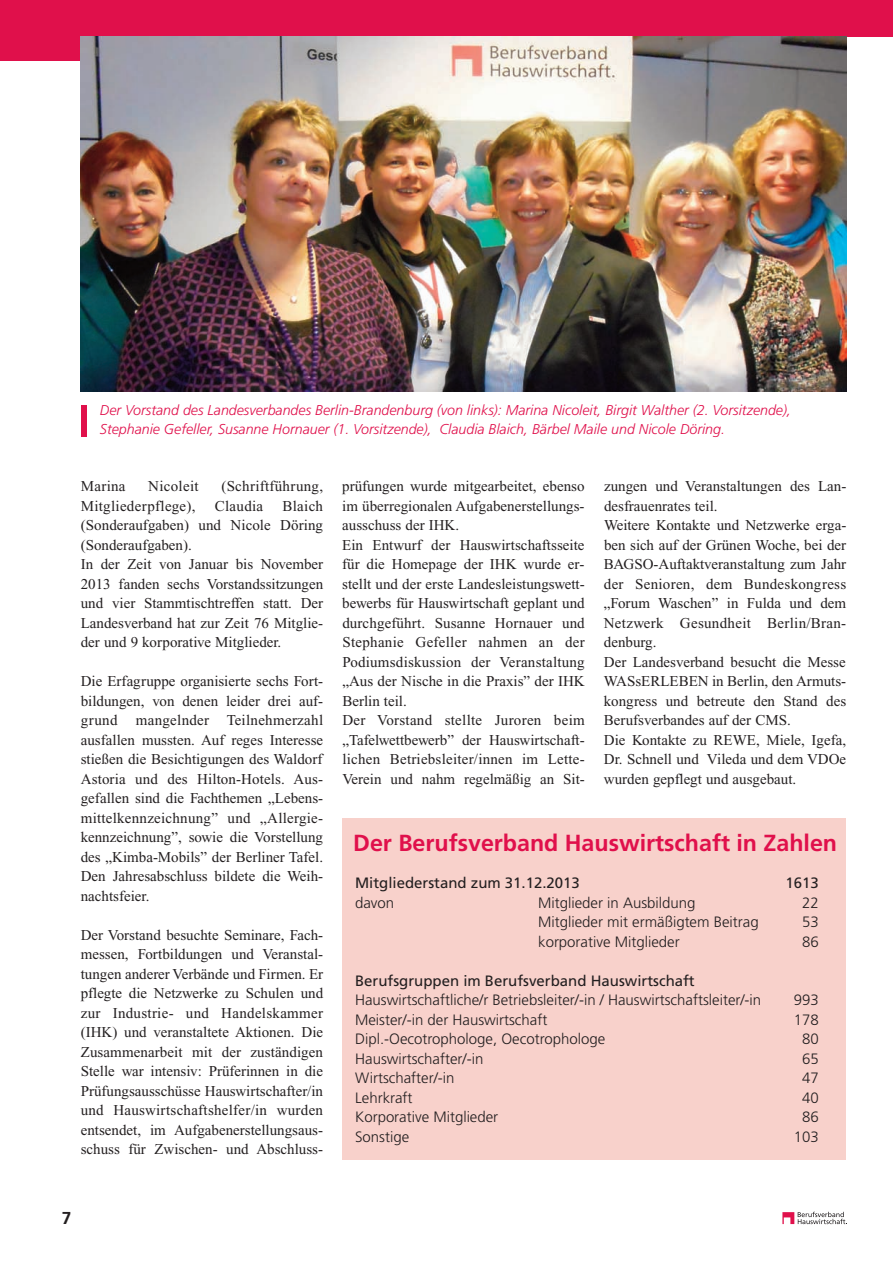
<style>
.page{position:relative;width:893px;height:1263px;background:#fff}
.page>*{position:absolute;margin:0;border:0;box-sizing:border-box;transform-origin:0 0}
.t1{font:700 23.25px "Frutiger";color:#e0104b}
.t2{font:15px/19.5px "Times New Roman";color:#231f20}
.t3{font:300 15px "Frutiger";color:#231f20}
.t4{font:15px "Frutiger";color:#231f20}
.t5{font:15px "Times New Roman";letter-spacing:.02em;color:#231f20}
.t6{font:italic 300 14.25px/18.8px "Frutiger";color:#e0104b}
</style>
<div class="page">
<svg style="left:782px;top:1212px;width:65px;height:12px"></svg>
<div style="left:0;top:0;width:893px;height:60px;background:#e0104b"></div>
<div style="left:81px;top:37px;width:812px;height:30px;background:#fff"></div>
<div style="left:342px;top:818px;width:504px;height:342px;background:#f8d1cb"></div>
<img style="left:81px;top:37px;width:765px;height:354px">
<div style="left:81px;top:405px;width:6px;height:31px;background:#e0104b"></div>
<p class="t6" style="left:100px;top:402px;width:693px">Der Vorstand des Landesverbandes Berlin-Brandenburg (von links): Marina Nicoleit, Birgit Walther (2. Vorsitzende),<br>Stephanie Gefeller, Susanne Hornauer (1. Vorsitzende), Claudia Blaich, Bärbel Maile und Nicole Döring.</p>
<p class="t2" style="left:81px;top:478px;width:46px">Marina</p>
<p class="t5" style="left:148px;top:481px;width:52px">Nicoleit</p>
<p class="t5" style="left:221px;top:481px;width:103px">(Schriftführung,</p>
<p class="t5" style="left:81px;top:500px;width:116px">Mitgliederpflege),</p>
<p class="t5" style="left:215px;top:500px;width:50px">Claudia</p>
<p class="t2" style="left:81px;top:497px;width:244px;text-indent:202px">Blaich (Sonderaufgaben) und Nicole Döring (Sonderaufgaben).<br>In der Zeit von Januar bis November<br>2013 fanden sechs Vorstandssitzungen und vier Stammtischtreffen statt. Der<br>Landesverband hat zur Zeit 76 Mitglie&shy;der und 9 korporative Mitglieder.</p>
<p class="t2" style="left:81px;top:673px;width:244px;text-align:justify">Die Erfagruppe organisierte sechs Fort&shy;bildungen, von denen leider drei auf&shy;grund mangelnder Teilnehmerzahl ausfallen mussten. Auf reges Interesse stießen die Besichtigungen des Waldorf Astoria und des Hilton-Hotels. Aus&shy;gefallen sind die Fachthemen „Lebens&shy;mittelkennzeichnung” und „Allergie&shy;kennzeichnung”, sowie die Vorstellung des „Kimba-Mobils” der Berliner Tafel.<br>Den Jahresabschluss bildete die Weih&shy;nachtsfeier.</p>
<p class="t2" style="left:81px;top:926px;width:244px;text-align:justify">Der Vorstand besuchte Seminare, Fach&shy;messen, Fortbildungen und Veranstal&shy;tungen anderer Verbände und Firmen. Er pflegte die Netzwerke zu Schulen und zur Industrie- und Handelskammer (IHK) und veranstaltete Aktionen. Die Zusammenarbeit mit der zuständigen Stelle war intensiv: Prüferinnen in die Prüfungsausschüsse Hauswirtschafter/in und Hauswirtschaftshelfer/in wurden entsendet, im Aufgabenerstellungsaus&shy;schuss für Zwischen- und Abschluss-</p>
<p class="t2" style="left:342px;top:478px;width:244px">prüfungen wurde mitgearbeitet, ebenso im überregionalen Aufgabenerstellungs&shy;ausschuss der IHK.<br>Ein Entwurf der Hauswirtschaftsseite für die Homepage der IHK wurde er&shy;stellt und der erste Landesleistungswett&shy;bewerbs für Hauswirtschaft geplant und durchgeführt. Susanne Hornauer und Stephanie Gefeller nahmen an der Podiumsdiskussion der Veranstaltung „Aus der Nische in die Praxis” der IHK Berlin teil.<br>Der Vorstand stellte Juroren beim „Tafelwettbewerb” der Hauswirtschaft&shy;lichen Betriebsleiter/innen im Lette-Verein und nahm regelmäßig an Sit-</p>
<p class="t2" style="left:604px;top:478px;width:244px">zungen und Veranstaltungen des Lan&shy;desfrauenrates teil.<br>Weitere Kontakte und Netzwerke erga&shy;ben sich auf der Grünen Woche, bei der<br>BAGSO-Auftaktveranstaltung zum Jahr der Senioren, dem Bundeskongress „Forum Waschen” in Fulda und dem<br>Netzwerk Gesundheit Berlin/Bran&shy;denburg.<br>Der Landesverband besucht die Messe<br>WASsERLEBEN in Berlin, den Armuts&shy;kongress und betreute den Stand des<br>Berufsverbandes auf der CMS.<br>Die Kontakte zu REWE, Miele, Igefa,<br>Dr. Schnell und Vileda und dem VDOe wurden gepflegt und ausgebaut.</p>
<h1 class="t1" style="left:353px;top:833px;width:485px">Der Berufsverband Hauswirtschaft in Zahlen</h1>
<p class="t4" style="left:355px;top:877px;width:226px">Mitgliederstand zum 31.12.2013</p>
<p class="t4" style="left:785px;top:877px;width:35px">1613</p>
<p class="t3" style="left:355px;top:896px;width:41px">davon</p>
<p class="t3" style="left:538px;top:896px;width:159px">Mitglieder in Ausbildung</p>
<p class="t3" style="left:802px;top:896px;width:18px">22</p>
<p class="t3" style="left:538px;top:916px;width:222px">Mitglieder mit ermäßigtem Beitrag</p>
<p class="t3" style="left:802px;top:916px;width:18px">53</p>
<p class="t3" style="left:538px;top:935px;width:143px">korporative Mitglieder</p>
<p class="t3" style="left:802px;top:935px;width:18px">86</p>
<p class="t4" style="left:355px;top:974px;width:341px">Berufsgruppen im Berufsverband Hauswirtschaft</p>
<p class="t3" style="left:355px;top:994px;width:408px">Hauswirtschaftliche/r Betriebsleiter/-in / Hauswirtschaftsleiter/-in</p>
<p class="t3" style="left:794px;top:994px;width:26px">993</p>
<p class="t3" style="left:355px;top:1013px;width:194px">Meister/-in der Hauswirtschaft</p>
<p class="t3" style="left:794px;top:1013px;width:26px">178</p>
<p class="t3" style="left:355px;top:1033px;width:252px">Dipl.-Oecotrophologe, Oecotrophologe</p>
<p class="t3" style="left:802px;top:1033px;width:18px">80</p>
<p class="t3" style="left:355px;top:1052px;width:130px">Hauswirtschafter/-in</p>
<p class="t3" style="left:802px;top:1052px;width:18px">65</p>
<p class="t3" style="left:355px;top:1072px;width:101px">Wirtschafter/-in</p>
<p class="t3" style="left:802px;top:1072px;width:18px">47</p>
<p class="t3" style="left:355px;top:1091px;width:59px">Lehrkraft</p>
<p class="t3" style="left:802px;top:1091px;width:18px">40</p>
<p class="t3" style="left:355px;top:1111px;width:145px">Korporative Mitglieder</p>
<p class="t3" style="left:802px;top:1111px;width:18px">86</p>
<p class="t3" style="left:355px;top:1130px;width:56px">Sonstige</p>
<p class="t3" style="left:794px;top:1130px;width:26px">103</p>
</div>
